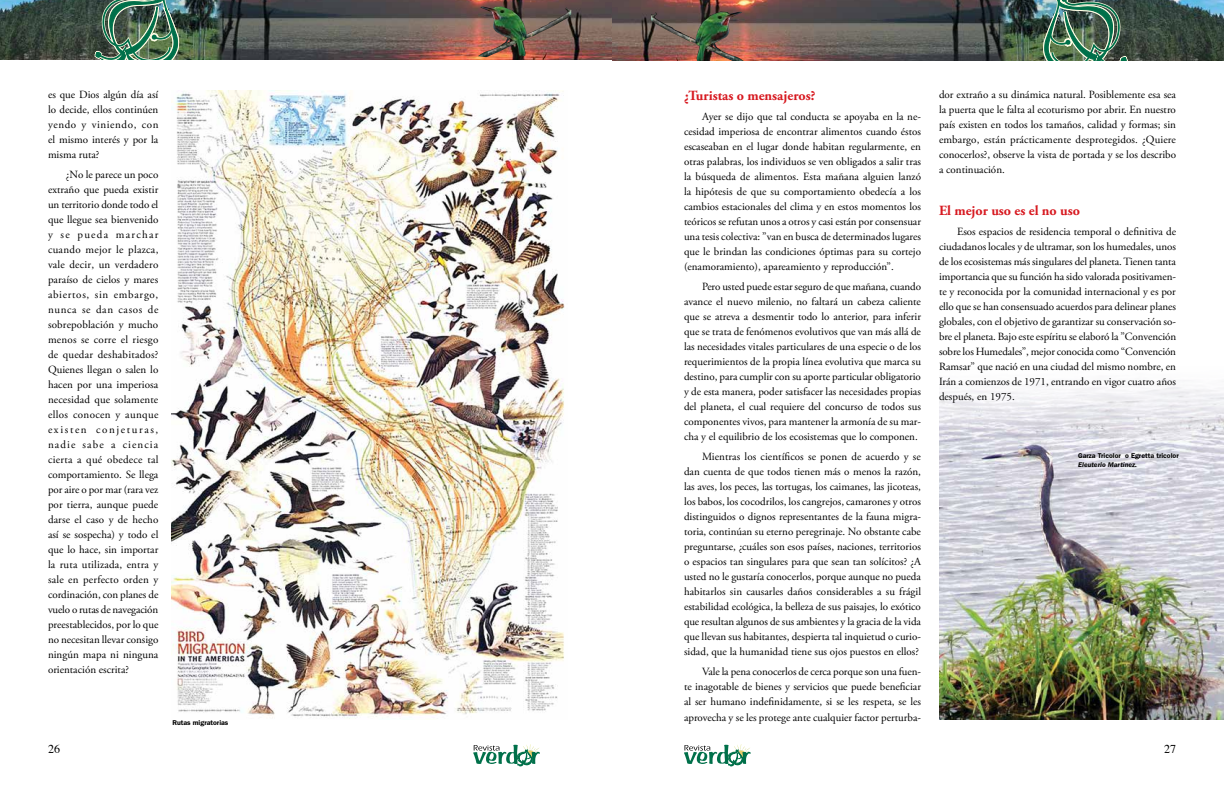
<style>
.page{position:relative;width:1224px;height:792px;background:#fff}
.page>*{position:absolute;margin:0;border:0;box-sizing:border-box;transform-origin:0 0}
.t1{font:700 14px "Adobe Garamond Pro";color:#d71920}
.t2{font:12px "Times";color:#000}
.t3{font:11px/15px "Adobe Garamond Pro";color:#000;text-align:justify}
.t4{font:600 7px "Franklin Gothic LT";color:#000}
.t5{font:italic 600 7px "Franklin Gothic LT";color:#000}
</style>
<div class="page">
<img style="left:0;top:0;width:612px;height:60px">
<img style="left:478px;top:6px;width:93px;height:51px">
<img style="left:92px;top:0;width:92px;height:60px">
<img style="left:612px;top:0;width:612px;height:61px">
<img style="left:651px;top:12px;width:93px;height:49px">
<img style="left:1038px;top:0;width:92px;height:61px">
<svg style="left:684px;top:744px;width:67px;height:22px"></svg>
<svg style="left:473px;top:744px;width:67px;height:22px"></svg>
<img style="left:171px;top:90px;width:394px;height:629px">
<img style="left:939px;top:380px;width:285px;height:340px">
<p class="t3" style="left:48px;top:87px;width:112px">es que Dios algún día así lo decide, ellos continúen yendo y viniendo, con el mismo interés y por la misma ruta?</p>
<p class="t3" style="left:48px;top:167px;width:112px;text-indent:18px">¿No le parece un poco extraño que pueda existir un territorio donde todo el que llegue sea bienvenido y se pueda marchar cuando mejor le plazca, vale decir, un verdadero paraíso de cielos y mares abiertos, sin embargo, nunca se dan casos de sobrepoblación y mucho menos se corre el riesgo de quedar deshabitados?<br>Quienes llegan o salen lo hacen por una imperiosa necesidad que solamente ellos conocen y aunque existen conjeturas, nadie sabe a ciencia cierta a qué obedece tal comportamiento. Se llega por aire o por mar (rara vez por tierra, aunque puede darse el caso y de hecho así se sospecha) y todo el que lo hace, sin importar la ruta utilizada, entra y sale en perfecto orden y cordinación, con planes de vuelo o rutas de navegación preestablecidos, por lo que no necesitan llevar consigo ningún mapa ni ninguna orientación escrita?</p>
<p class="t4" style="left:172px;top:719px;width:57px">Rutas migratorias</p>
<p class="t1" style="left:684px;top:88px;width:133px">¿Turistas o mensajeros?</p>
<p class="t3" style="left:684px;top:110px;width:239px;text-indent:18px">Ayer se dijo que tal conducta se apoyaba en la ne&shy;cesidad imperiosa de encontrar alimentos cuando éstos escaseaban en el lugar donde habitan regularmente, en otras palabras, los individuos se ven obligados a salir tras la búsqueda de alimentos. Esta mañana alguien lanzó la hipótesis de que su comportamiento obedecía a los cambios estacionales del clima y en estos momentos los teóricos se refutan unos a otros y casi están por consensuar una tesis colectiva: ”van en busca de determinados lugares que le brindan las condiciones óptimas para su cortejo (enamoramiento), apareamiento y reproducción”.</p>
<p class="t3" style="left:684px;top:280px;width:239px;text-indent:18px">Pero usted puede estar seguro de que mañana, cuando avance el nuevo milenio, no faltará un cabeza caliente que se atreva a desmentir todo lo anterior, para inferir que se trata de fenómenos evolutivos que van más allá de las necesidades vitales particulares de una especie o de los requerimientos de la propia línea evolutiva que marca su destino, para cumplir con su aporte particular obligatorio y de esta manera, poder satisfacer las necesidades propias del planeta, el cual requiere del concurso de todos sus componentes vivos, para mantener la armonía de su mar&shy;cha y el equilibrio de los ecosistemas que lo componen.</p>
<p class="t3" style="left:684px;top:450px;width:239px;text-indent:18px">Mientras los científicos se ponen de acuerdo y se dan cuenta de que todos tienen más o menos la razón, las aves, los peces, las tortugas, los caimanes, las jicoteas, los babos, los cocodrilos, los cangrejos, camarones y otros distinguidos o dignos representantes de la fauna migra&shy;toria, continúan su eterno peregrinaje. No obstante cabe preguntarse, ¿cuáles son esos países, naciones, territorios o espacios tan singulares para que sean tan solícitos? ¿A usted no le gustaría conocerlos, porque aunque no pueda habitarlos sin causarles daños considerables a su frágil estabilidad ecológica, la belleza de sus paisajes, lo exótico que resultan algunos de sus ambientes y la gracia de la vida que llevan sus habitantes, despierta tal inquietud o curio&shy;sidad, que la humanidad tiene sus ojos puestos en ellos?</p>
<p class="t3" style="left:684px;top:665px;width:239px;text-indent:18px">Vale la pena conocerlos de cerca porque son una fuen&shy;te inagotable de bienes y servicios que puede beneficiar al ser humano indefinidamente, si se les respeta, se les aprovecha y se les protege ante cualquier factor perturba-</p>
<p class="t3" style="left:939px;top:87px;width:239px">dor extraño a su dinámica natural. Posiblemente esa sea la puerta que le falta al ecoturismo por abrir. En nuestro país existen en todos los tamaños, calidad y formas; sin embargo, están prácticamente desprotegidos. ¿Quiere conocerlos?, observe la vista de portada y se los describo a continuación.</p>
<p class="t1" style="left:939px;top:202px;width:143px">El mejor uso es el no uso</p>
<p class="t3" style="left:939px;top:224px;width:239px;text-indent:18px">Esos espacios de residencia temporal o definitiva de ciudadanos locales y de ultramar, son los humedales, unos de los ecosistemas más singulares del planeta. Tienen tanta importancia que su función ha sido valorada positivamen&shy;te y reconocida por la comunidad internacional y es por ello que se han consensuado acuerdos para delinear planes globales, con el objetivo de garantizar su conservación so&shy;bre el planeta. Bajo este espíritu se elaboró la ”Convención sobre los Humedales”, mejor conocida como “Convención Ramsar” que nació en una ciudad del mismo nombre, en Irán a comienzos de 1971, entrando en vigor cuatro años después, en 1975.</p>
<p class="t4" style="left:1078px;top:452px;width:102px">Garza Tricolor o Egretta tricolor</p>
<p class="t5" style="left:1078px;top:460px;width:60px">Eleuterio Martínez.</p>
<p class="t2" style="left:48px;top:738px;width:13px">26</p>
<p class="t2" style="left:1164px;top:738px;width:13px">27</p>
</div>
